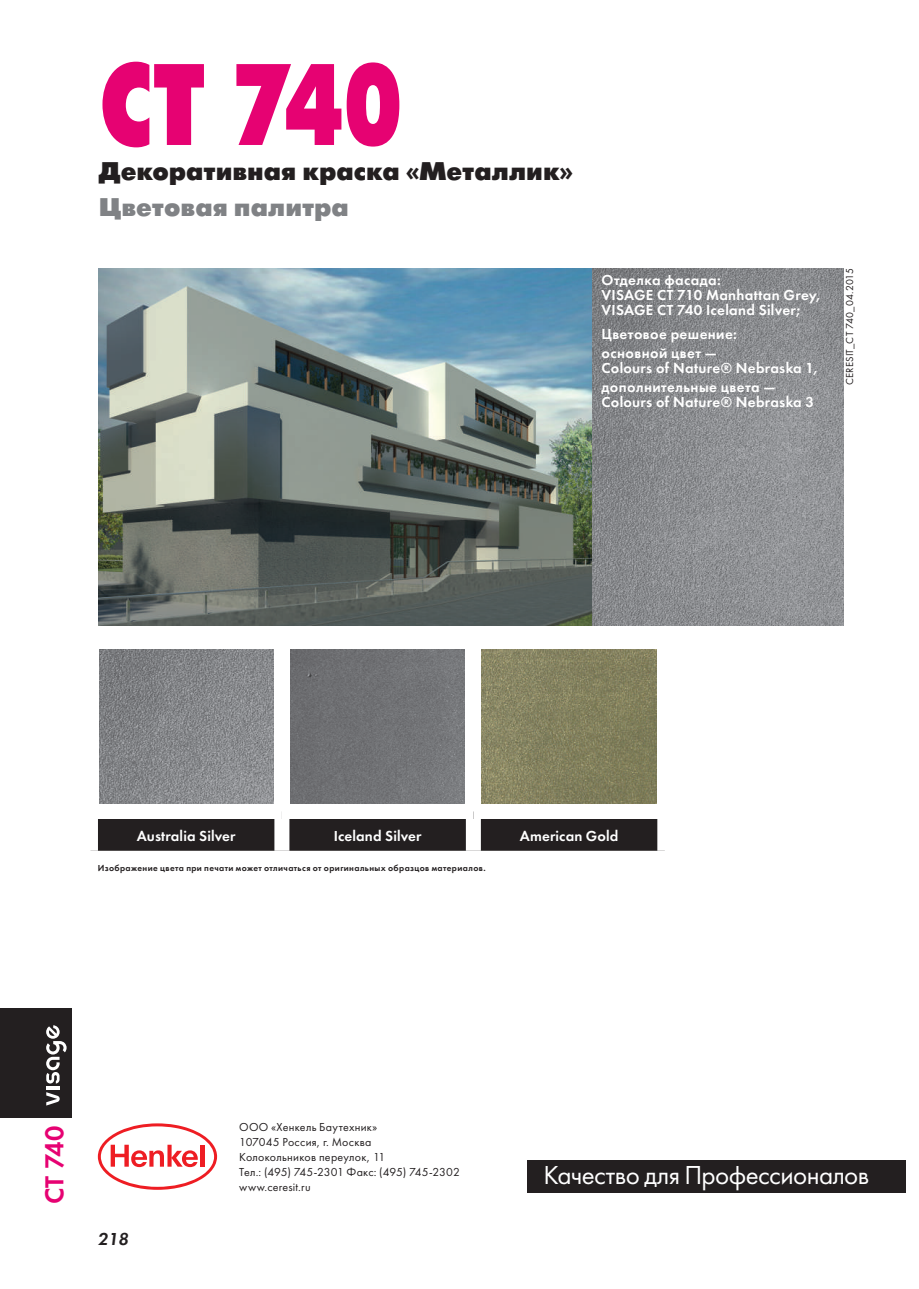
<style>
.page{position:relative;width:919px;height:1289px;background:#fff}
.page>*{position:absolute;margin:0;border:0;box-sizing:border-box;transform-origin:0 0}
.t1{font:700 115.5px "Futuris X Cond C";color:#e60272}
.t2{font:27px "Futura Book C";letter-spacing:-.02em;color:#fff}
.t3{font:27px "Futura Demi C";color:#e60272}
.t4{font:25.5px "Futuris XC";color:#231f20}
.t5{font:25.5px "Futuris XC";color:#808285}
.t6{font:italic 18px "Futura Demi C";color:#231f20}
.t7{font:15px/15px "Futura Demi C";letter-spacing:.02em;color:#fff}
.t8{font:12px/15px "Futura Book C";letter-spacing:.02em;color:#231f20}
.t9{font:10.5px "Futura Book C";letter-spacing:.02em;color:#231f20}
.t10{font:9px "Futura Demi C";letter-spacing:.045em;color:#231f20}
</style>
<div class="page">
<svg style="left:98px;top:1123px;width:119px;height:66px"></svg>
<div style="left:527px;top:1159px;width:379px;height:33px;background:#231f20"></div>
<img style="left:99px;top:268px;width:744px;height:357px">
<div style="left:98px;top:819px;width:559px;height:31px;background:#231f20"></div>
<div style="left:274px;top:819px;width:15px;height:31px;background:#fff"></div>
<div style="left:466px;top:819px;width:15px;height:31px;background:#fff"></div>
<img style="left:99px;top:650px;width:174px;height:153px">
<img style="left:290px;top:650px;width:175px;height:153px">
<img style="left:482px;top:650px;width:174px;height:153px">
<div style="left:0;top:1008px;width:71px;height:109px;background:#231f20"></div>
<hr style="left:46px;top:1086px;width:14px;height:3px;background:#fff">
<svg style="left:46px;top:1092px;width:14px;height:13px"></svg>
<svg style="left:46px;top:1025px;width:21px;height:58px"></svg>
<h1 class="t1" style="left:99px;top:59px;width:306px">CT 740</h1>
<h3 class="t4" style="left:99px;top:161px;width:476px">Декоративная краска «Металлик»</h3>
<h3 class="t5" style="left:99px;top:197px;width:252px">Цветовая палитра</h3>
<p class="t7" style="left:601px;top:274px;width:221px">Отделка фасада:<br>VISAGE CT 710 Manhattan Grey,<br>VISAGE CT 740 Iceland Silver;</p>
<p class="t7" style="left:601px;top:325px;width:137px;line-height:19.2px">Цветовое решение: основной цвет —</p>
<p class="t7" style="left:601px;top:359px;width:218px;line-height:19.2px">Colours of Nature® Nebraska 1, дополнительные цвета —</p>
<p class="t7" style="left:601px;top:396px;width:214px">Colours of Nature® Nebraska 3</p>
<p class="t9" style="left:845px;top:385px;width:118px;rotate:-90deg">CERESIT_CT 740_04.2015</p>
<p class="t7" style="left:137px;top:829px;width:100px">Australia Silver</p>
<p class="t7" style="left:333px;top:829px;width:89px">Iceland Silver</p>
<p class="t7" style="left:519px;top:829px;width:100px">American Gold</p>
<p class="t10" style="left:98px;top:863px;width:389px">Изображение цвета при печати может отличаться от оригинальных образцов материалов.</p>
<h2 class="t3" style="left:43px;top:1204px;width:80px;rotate:-90deg">CT 740</h2>
<p class="t6" style="left:98px;top:1231px;width:32px">218</p>
<p class="t8" style="left:239px;top:1120px;width:222px">ООО «Хенкель Баутехник»<br>107045 Россия, г. Москва<br>Колокольников переулок, 11<br>Тел.: (495) 745-2301 Факс: (495) 745-2302 www.ceresit.ru</p>
<h2 class="t2" style="left:543px;top:1164px;width:327px">Качество для Профессионалов</h2>
</div>
